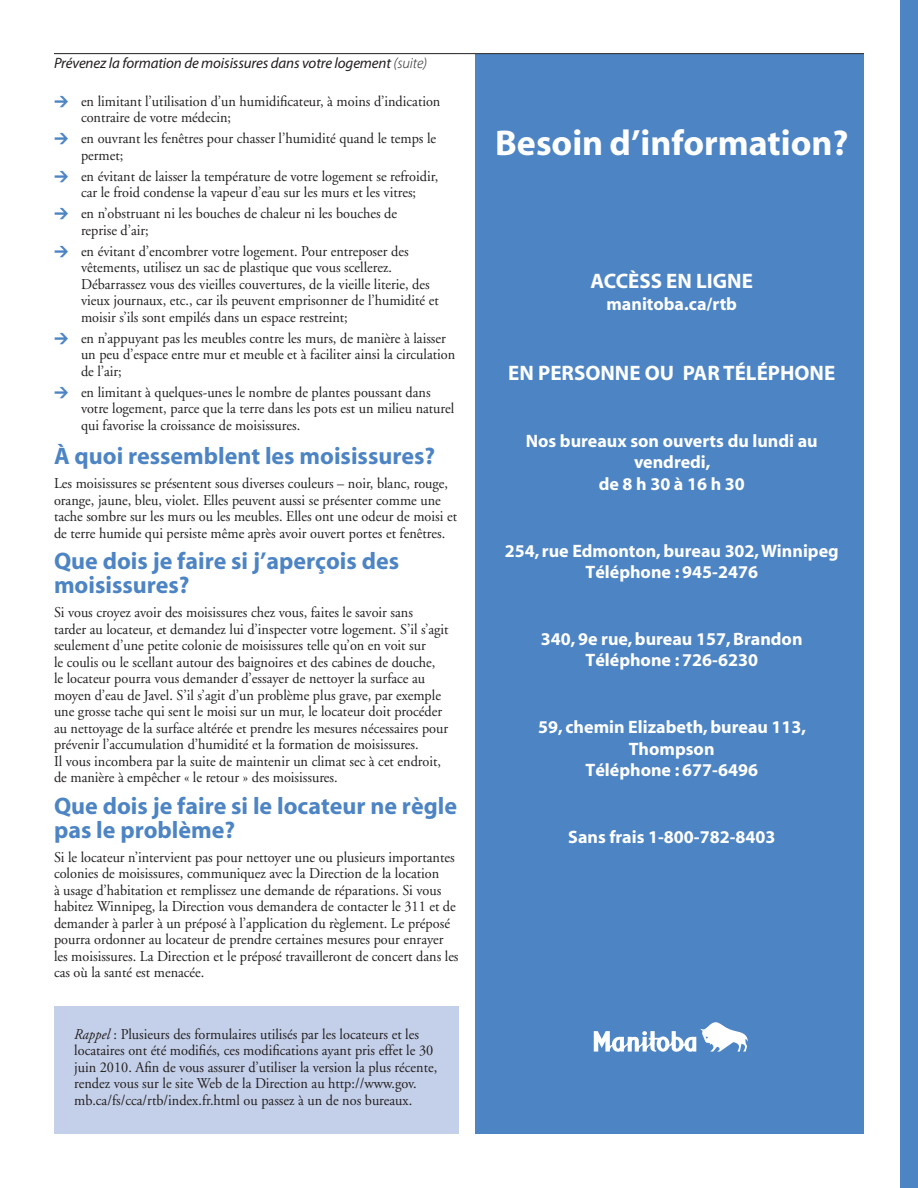
<style>
.page{position:relative;width:918px;height:1188px;background:#fff}
.page>*{position:absolute;margin:0;border:0;box-sizing:border-box;transform-origin:0 0}
.t1{font:700 36px "Myriad";color:#fff}
.t2{font:700 24px/24px "Myriad";color:#4d84c4}
.t3{font:700 21px "Myriad";color:#fff}
.t4{font:700 18px/21.6px "Myriad";color:#fff;text-align:center}
.t5{font:15px/16.5px "Adobe Garamond";color:#231f20;scale:.95 1}
.t6{font:italic 15px "Myriad Pro";letter-spacing:-.01em;color:#231f20}
.s1{font-weight:300}
.s2{font-family:"DIN";font-weight:900;color:#4d84c4}
.s3{font-style:italic}
</style>
<div class="page">
<div style="left:54px;top:1006px;width:405px;height:128px;background:#c4d0e9"></div>
<div style="left:900px;top:0;width:18px;height:1188px;background:#4d84c4"></div>
<div style="left:476px;top:54px;width:388px;height:1080px;background:#4d84c4"></div>
<hr style="left:54px;top:53px;width:810px;height:1px;background:#231f20">
<img style="left:593px;top:1022px;width:155px;height:30px">
<p class="t6" style="left:54px;top:54px;width:375px">Prévenez la formation de moisissures dans votre logement <span class="s1">(suite)</span></p>
<p class="t5" style="left:81px;top:93px;width:380px;text-indent:-27px"><span class="s2">&gt;</span> en limitant l’utilisation d’un humidificateur, à moins d’indication contraire de votre médecin;</p>
<p class="t5" style="left:81px;top:130px;width:375px;text-indent:-27px"><span class="s2">&gt;</span> en ouvrant les fenêtres pour chasser l’humidité quand le temps le permet;</p>
<p class="t5" style="left:54px;top:168px;width:406px;text-align:center"><span class="s2">&gt;</span> en évitant de laisser la température de votre logement se refroidir, car le froid condense la vapeur d’eau sur les murs et les vitres;</p>
<p class="t5" style="left:81px;top:205px;width:334px;text-indent:-27px"><span class="s2">&gt;</span> en n’obstruant ni les bouches de chaleur ni les bouches de reprise d’air;</p>
<p class="t5" style="left:81px;top:243px;width:378px;text-indent:-27px"><span class="s2">&gt;</span> en évitant d’encombrer votre logement. Pour entreposer des vêtements, utilisez un sac de plastique que vous scellerez.<br>Débarrassez vous des vieilles couvertures, de la vieille literie, des vieux journaux, etc., car ils peuvent emprisonner de l’humidité et moisir s’ils sont empilés dans un espace restreint;</p>
<p class="t5" style="left:81px;top:330px;width:395px;text-indent:-27px"><span class="s2">&gt;</span> en n’appuyant pas les meubles contre les murs, de manière à laisser un peu d’espace entre mur et meuble et à faciliter ainsi la circulation de l’air;</p>
<p class="t5" style="left:81px;top:384px;width:395px;text-indent:-27px"><span class="s2">&gt;</span> en limitant à quelques-unes le nombre de plantes poussant dans votre logement, parce que la terre dans les pots est un milieu naturel qui favorise la croissance de moisissures.</p>
<h2 class="t2" style="left:54px;top:445px;width:383px">À quoi ressemblent les moisissures?</h2>
<p class="t5" style="left:54px;top:475px;width:426px">Les moisissures se présentent sous diverses couleurs – noir, blanc, rouge, orange, jaune, bleu, violet. Elles peuvent aussi se présenter comme une tache sombre sur les murs ou les meubles. Elles ont une odeur de moisi et de terre humide qui persiste même après avoir ouvert portes et fenêtres.</p>
<h2 class="t2" style="left:54px;top:550px;width:347px">Que dois je faire si j’aperçois des moisissures?</h2>
<p class="t5" style="left:54px;top:604px;width:417px">Si vous croyez avoir des moisissures chez vous, faites le savoir sans tarder au locateur, et demandez lui d’inspecter votre logement. S’il s’agit seulement d’une petite colonie de moisissures telle qu’on en voit sur<br>le coulis ou le scellant autour des baignoires et des cabines de douche,<br>le locateur pourra vous demander d’essayer de nettoyer la surface au moyen d’eau de Javel. S’il s’agit d’un problème plus grave, par exemple une grosse tache qui sent le moisi sur un mur, le locateur doit procéder au nettoyage de la surface altérée et prendre les mesures nécessaires pour prévenir l’accumulation d’humidité et la formation de moisissures.<br>Il vous incombera par la suite de maintenir un climat sec à cet endroit, de manière à empêcher « le retour » des moisissures.</p>
<h2 class="t2" style="left:54px;top:794px;width:405px">Que dois je faire si le locateur ne règle pas le problème?</h2>
<p class="t5" style="left:54px;top:849px;width:427px">Si le locateur n’intervient pas pour nettoyer une ou plusieurs importantes colonies de moisissures, communiquez avec la Direction de la location<br>à usage d’habitation et remplissez une demande de réparations. Si vous habitez Winnipeg, la Direction vous demandera de contacter le 311 et de demander à parler à un préposé à l’application du règlement. Le préposé pourra ordonner au locateur de prendre certaines mesures pour enrayer les moisissures. La Direction et le préposé travailleront de concert dans les cas où la santé est menacée.</p>
<p class="t5" style="left:74px;top:1026px;width:384px"><span class="s3">Rappel</span> : Plusieurs des formulaires utilisés par les locateurs et les locataires ont été modifiés, ces modifications ayant pris effet le 30 juin 2010. Afin de vous assurer d’utiliser la version la plus récente, rendez vous sur le site Web de la Direction au http://www.gov. mb.ca/fs/cca/rtb/index.fr.html ou passez à un de nos bureaux.</p>
<h1 class="t1" style="left:495px;top:124px;width:355px">Besoin d’information?</h1>
<h3 class="t3" style="left:591px;top:270px;width:164px">ACCÈSS EN LIGNE</h3>
<p class="t4" style="left:607px;top:294px;width:132px">manitoba.ca/rtb</p>
<h3 class="t3" style="left:508px;top:362px;width:329px">EN PERSONNE OU PAR TÉLÉPHONE</h3>
<p class="t4" style="left:526px;top:431px;width:294px">Nos bureaux son ouverts du lundi au vendredi,<br>de 8 h 30 à 16 h 30</p>
<p class="t4" style="left:505px;top:540px;width:336px">254, rue Edmonton, bureau 302, Winnipeg<br>Téléphone : 945-2476</p>
<p class="t4" style="left:541px;top:629px;width:263px">340, 9e rue, bureau 157, Brandon<br>Téléphone : 726-6230</p>
<p class="t4" style="left:538px;top:717px;width:269px">59, chemin Elizabeth, bureau 113,<br>Thompson<br>Téléphone : 677-6496</p>
<p class="t4" style="left:568px;top:827px;width:209px">Sans frais 1-800-782-8403</p>
</div>
